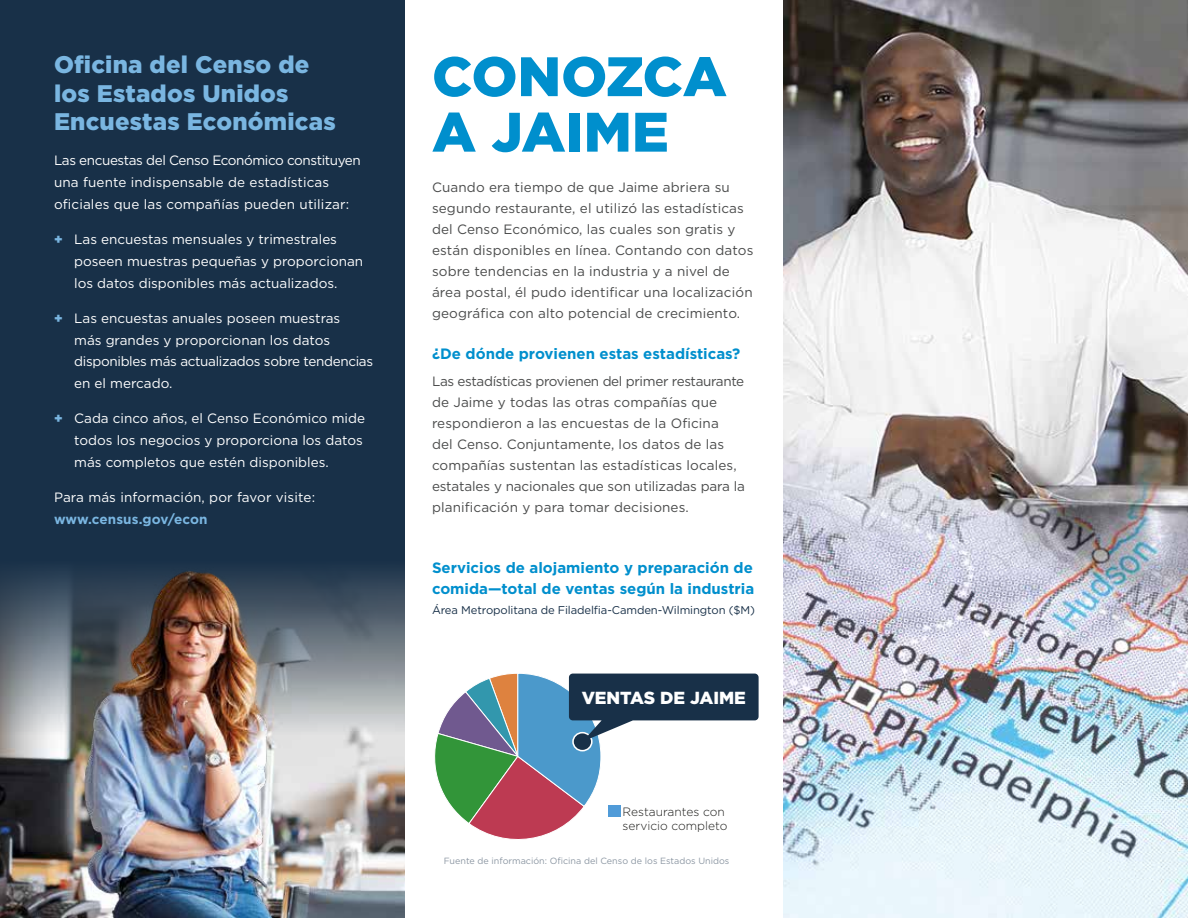
<style>
.page{position:relative;width:1188px;height:918px;background:#fff}
.page>*{position:absolute;margin:0;border:0;box-sizing:border-box;transform-origin:0 0}
.t1{font:900 55.5px/55.5px "Gotham";letter-spacing:-.005em;color:#008fcd}
.t2{font:900 24px/28.5px "Gotham";letter-spacing:.01em;color:#7ab6e1}
.t3{font:900 17.4px "Gotham";color:#fff}
.t4{font:700 15px/21px "Gotham";color:#008fcd}
.t5{font:13.5px/21px "Gotham";letter-spacing:.01em;color:#4a4b4b}
.t6{font:13.5px/21.8px "Gotham";color:#fff}
.t7{font:700 13.5px "Gotham";letter-spacing:.01em;color:#7ab6e1}
.t8{font:300 12px/14.4px "Gotham";color:#1c1c1a}
.t9{font:11.25px "Gotham";letter-spacing:-.01em;color:#183048}
.t10{font:9px "Gotham";color:#8c97a3}
.s1{font-weight:900;color:#7ab6e1}
</style>
<div class="page">
<img style="left:0;top:742px;width:405px;height:176px">
<img style="left:0;top:543px;width:405px;height:199px">
<div style="left:0;top:0;width:405px;height:543px;background:#183048"></div>
<img style="left:783px;top:0;width:405px;height:918px">
<svg style="left:434px;top:673px;width:325px;height:167px"></svg>
<h2 class="t2" style="left:54px;top:50px;width:283px">Oficina del Censo de los Estados Unidos<br>Encuestas Económicas</h2>
<p class="t6" style="left:54px;top:150px;width:308px">Las encuestas del Censo Económico constituyen una fuente indispensable de estadísticas oficiales que las compañías pueden utilizar:</p>
<p class="t6" style="left:74px;top:228px;width:290px;text-indent:-20px"><span class="s1">+</span> Las encuestas mensuales y trimestrales poseen muestras pequeñas y proporcionan los datos disponibles más actualizados.</p>
<p class="t6" style="left:74px;top:307px;width:300px;text-indent:-20px"><span class="s1">+</span> Las encuestas anuales poseen muestras<br>más grandes y proporcionan los datos disponibles más actualizados sobre tendencias en el mercado.</p>
<p class="t6" style="left:74px;top:407px;width:292px;text-indent:-20px"><span class="s1">+</span> Cada cinco años, el Censo Económico mide todos los negocios y proporciona los datos más completos que estén disponibles.</p>
<p class="t6" style="left:54px;top:486px;width:263px">Para más información, por favor visite:</p>
<p class="t7" style="left:54px;top:510px;width:155px">www.census.gov/econ</p>
<h1 class="t1" style="left:432px;top:48px;width:296px">CONOZCA<br>A JAIME</h1>
<p class="t5" style="left:432px;top:177px;width:323px">Cuando era tiempo de que Jaime abriera su segundo restaurante, el utilizó las estadísticas del Censo Económico, las cuales son gratis y están disponibles en línea. Contando con datos sobre tendencias en la industria y a nivel de área postal, él pudo identificar una localización geográfica con alto potencial de crecimiento.</p>
<p class="t4" style="left:432px;top:343px;width:310px">¿De dónde provienen estas estadísticas?</p>
<p class="t5" style="left:432px;top:370px;width:315px">Las estadísticas provienen del primer restaurante de Jaime y todas las otras compañías que respondieron a las encuestas de la Oficina<br>del Censo. Conjuntamente, los datos de las compañías sustentan las estadísticas locales, estatales y nacionales que son utilizadas para la planificación y para tomar decisiones.</p>
<p class="t4" style="left:432px;top:557px;width:324px">Servicios de alojamiento y preparación de comida—total de ventas según la industria</p>
<p class="t9" style="left:432px;top:603px;width:325px">Área Metropolitana de Filadelfia-Camden-Wilmington ($M)</p>
<p class="t3" style="left:582px;top:686px;width:166px">VENTAS DE JAIME</p>
<p class="t8" style="left:623px;top:804px;width:106px">Restaurantes con servicio completo</p>
<p class="t10" style="left:444px;top:855px;width:287px">Fuente de información: Oficina del Censo de los Estados Unidos</p>
</div>
